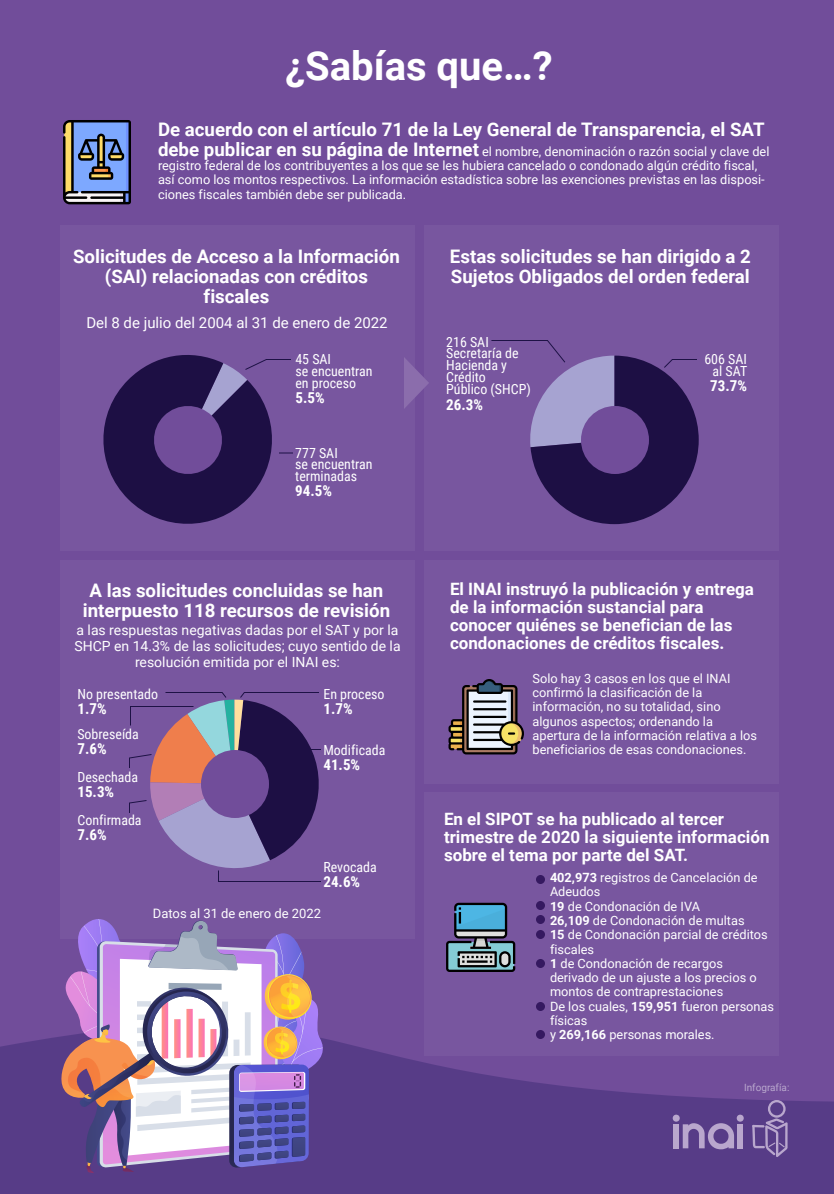
<style>
.page{position:relative;width:834px;height:1194px;background:#714d9a}
.page>*{position:absolute;margin:0;border:0;box-sizing:border-box;transform-origin:0 0}
.t1{font:700 40px "Roboto";color:#fff}
.t2{font:700 18.7px/20.2px "Roboto";color:#fff;text-align:center}
.t3{font:700 17px/18px "Roboto";color:#fff}
.t4{font:700 15px "Roboto Condensed";color:#fff}
.t5{font:15px "Roboto";color:#fff}
.t6{font:14px/16px "Roboto";color:#fff;text-align:center}
.t7{font:13.9px/11.8px "Roboto Condensed";color:#fff}
.t8{font:13px "Roboto";color:#fff}
.t9{font:12.8px/14.3px "Roboto";color:#fff}
.t10{font:10px "Roboto";color:#b9a7cd}
.s1{font-weight:700;font-size:18.7px}
.s2{font-weight:700}
</style>
<div class="page">
<svg style="left:0;top:1037px;width:834px;height:157px;fill:#573c87"></svg>
<svg style="left:752px;top:1100px;width:36px;height:57px;background:#715899"></svg>
<svg style="left:673px;top:1115px;width:71px;height:34px;background:#7f68a3"></svg>
<div style="left:737px;top:1124px;width:6px;height:24px;background:#b9a7cd"></div>
<svg style="left:63px;top:120px;width:68px;height:84px;background:#697999"></svg>
<div style="left:60px;top:225px;width:355px;height:326px;background:#78569f"></div>
<div style="left:60px;top:560px;width:355px;height:379px;background:#78569f"></div>
<div style="left:424px;top:225px;width:355px;height:326px;background:#78569f"></div>
<div style="left:424px;top:560px;width:355px;height:224px;background:#78569f"></div>
<div style="left:424px;top:792px;width:355px;height:264px;background:#78569f"></div>
<svg style="left:404px;top:357px;width:25px;height:52px"></svg>
<svg style="left:449px;top:679px;width:75px;height:75px"></svg>
<svg style="left:446px;top:903px;width:69px;height:69px;background:#5b7a92"></svg>
<svg style="left:58px;top:919px;width:269px;height:254px;background:#aa90b9"></svg>
<svg style="left:103px;top:355px;width:190px;height:169px"></svg>
<svg style="left:129px;top:692px;width:192px;height:190px"></svg>
<div style="left:201px;top:750px;width:68px;height:68px;background:#714d9a;border-radius:50%"></div>
<svg style="left:491px;top:340px;width:208px;height:184px"></svg>
<div style="left:581px;top:406px;width:68px;height:68px;background:#714d9a;border-radius:50%"></div>
<svg style="left:536px;top:875px;width:9px;height:9px"></svg>
<svg style="left:536px;top:901px;width:9px;height:9px"></svg>
<svg style="left:536px;top:915px;width:9px;height:9px"></svg>
<svg style="left:536px;top:930px;width:9px;height:9px"></svg>
<svg style="left:536px;top:959px;width:9px;height:9px"></svg>
<svg style="left:536px;top:1002px;width:9px;height:9px"></svg>
<svg style="left:536px;top:1030px;width:9px;height:9px"></svg>
<h1 class="t1" style="left:285px;top:38px;width:269px">¿Sabías que…?</h1>
<h2 class="t2" style="left:158px;top:118px;width:608px">De acuerdo con el artículo 71 de la Ley General de Transparencia, el SAT</h2>
<p class="t9" style="left:158px;top:144px;width:613px"><span class="s1">debe publicar en su página de Internet</span> el nombre, denominación o razón social y clave del registro federal de los contribuyentes a los que se les hubiera cancelado o condonado algún crédito fiscal, así como los montos respectivos. La información estadística sobre las exenciones previstas en las disposi&shy;ciones fiscales también debe ser publicada.</p>
<h2 class="t2" style="left:73px;top:245px;width:328px">Solicitudes de Acceso a la Información (SAI) relacionadas con créditos fiscales</h2>
<p class="t5" style="left:86px;top:312px;width:303px">Del 8 de julio del 2004 al 31 de enero de 2022</p>
<p class="t7" style="left:295px;top:353px;width:79px">45 SAI<br>se encuentran en proceso</p>
<p class="t4" style="left:295px;top:387px;width:31px">5.5%</p>
<p class="t7" style="left:295px;top:446px;width:79px">777 SAI<br>se encuentran terminadas</p>
<p class="t4" style="left:295px;top:480px;width:38px">94.5%</p>
<h2 class="t2" style="left:83px;top:579px;width:309px">A las solicitudes concluidas se han interpuesto 118 recursos de revisión</h2>
<p class="t6" style="left:74px;top:622px;width:328px">a las respuestas negativas dadas por el SAT y por la<br>SHCP en 14.3% de las solicitudes; cuyo sentido de la resolución emitida por el INAI es:</p>
<p class="t7" style="left:77px;top:688px;width:82px">No presentado</p>
<p class="t4" style="left:77px;top:699px;width:31px">1.7%</p>
<p class="t7" style="left:77px;top:728px;width:63px">Sobreseída</p>
<p class="t4" style="left:77px;top:739px;width:31px">7.6%</p>
<p class="t7" style="left:77px;top:771px;width:62px">Desechada</p>
<p class="t4" style="left:77px;top:782px;width:38px">15.3%</p>
<p class="t7" style="left:77px;top:814px;width:66px">Confirmada</p>
<p class="t4" style="left:77px;top:825px;width:31px">7.6%</p>
<p class="t7" style="left:323px;top:688px;width:63px">En proceso</p>
<p class="t4" style="left:323px;top:699px;width:31px">1.7%</p>
<p class="t7" style="left:323px;top:743px;width:63px">Modificada</p>
<p class="t4" style="left:323px;top:754px;width:38px">41.5%</p>
<p class="t7" style="left:323px;top:860px;width:55px">Revocada</p>
<p class="t4" style="left:323px;top:871px;width:38px">24.6%</p>
<p class="t8" style="left:153px;top:904px;width:170px">Datos al 31 de enero de 2022</p>
<h2 class="t2" style="left:450px;top:245px;width:303px;text-align:left">Estas solicitudes se han dirigido a 2<br>Sujetos Obligados del orden federal</h2>
<p class="t7" style="left:446px;top:335px;width:86px">216 SAI<br>Secretaría de<br>Hacienda y<br>Crédito<br>Público (SHCP)</p>
<p class="t4" style="left:446px;top:394px;width:38px">26.3%</p>
<p class="t7" style="left:704px;top:353px;width:44px;text-align:center">606 SAI al SAT</p>
<p class="t4" style="left:710px;top:375px;width:38px">73.7%</p>
<h3 class="t3" style="left:450px;top:580px;width:306px">El INAI instruyó la publicación y entrega de la información sustancial para conocer quiénes se benefician de las condonaciones de créditos fiscales.</h3>
<p class="t9" style="left:533px;top:671px;width:226px">Solo hay 3 casos en los que el INAI confirmó la clasificación de la información, no su totalidad, sino algunos aspectos; ordenando la apertura de la información relativa a los beneficiarios de esas condonaciones.</p>
<h3 class="t3" style="left:444px;top:809px;width:327px">En el SIPOT se ha publicado al tercer trimestre de 2020 la siguiente información sobre el tema por parte del SAT.</h3>
<p class="t9" style="left:550px;top:870px;width:226px"><span class="s2">402,973</span> registros de Cancelación de<br>Adeudos<br><span class="s2">19</span> de Condonación de IVA<br><span class="s2">26,109</span> de Condonación de multas<br><span class="s2">15</span> de Condonación parcial de créditos fiscales<br><span class="s2">1</span> de Condonación de recargos derivado de un ajuste a los precios o montos de contraprestaciones<br>De los cuales, <span class="s2">159,951</span> fueron personas físicas<br>y <span class="s2">269,166</span> personas morales.</p>
<p class="t10" style="left:744px;top:1081px;width:47px">Infografía:</p>
</div>
